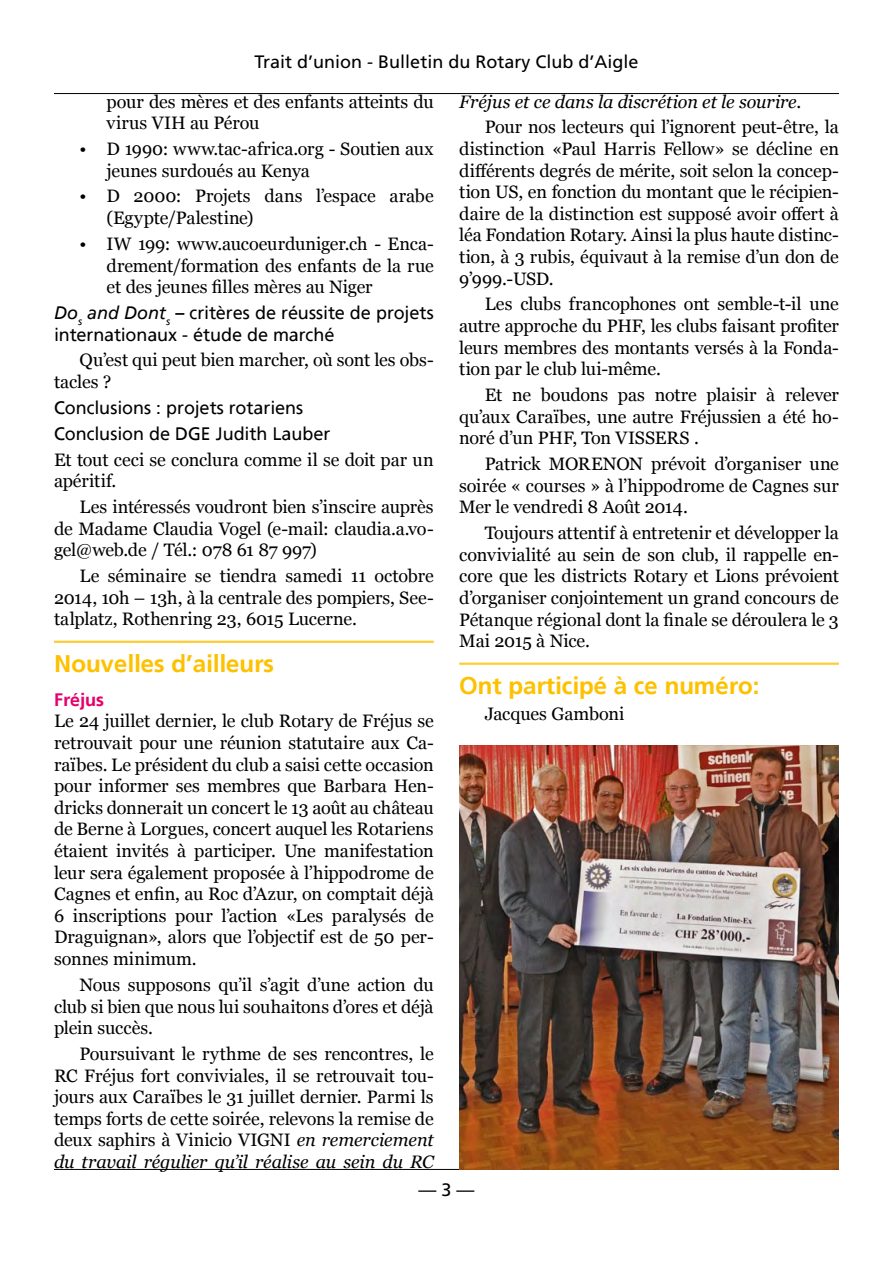
<style>
.page{position:relative;width:893px;height:1263px;background:#fff}
.page>*{position:absolute;margin:0;border:0;box-sizing:border-box;transform-origin:0 0}
.t1{font:700 24px "Frutiger Linotype";color:#fdc100}
.t2{font:18px/21.6px "Georgia";letter-spacing:-.005em;color:#000;text-align:justify}
.t3{font:18px/21.6px "Frutiger Linotype";letter-spacing:-.005em;color:#000}
.t4{font:18px "Frutiger LT Std";color:#000}
.t5{font:700 18px "Frutiger Linotype";color:#e6006c}
.s1{font-style:italic}
</style>
<div class="page">
<hr style="left:54px;top:93px;width:785px;height:1px;background:#000">
<hr style="left:54px;top:1169px;width:785px;height:1px;background:#000">
<hr style="left:54px;top:641px;width:380px;height:1px;background:#fdc100">
<hr style="left:54px;top:642px;width:380px;height:1px;background:#fdc100">
<hr style="left:459px;top:663px;width:380px;height:1px;background:#fdc100">
<hr style="left:459px;top:664px;width:380px;height:1px;background:#fdc100">
<img style="left:459px;top:746px;width:380px;height:423px">
<p class="t4" style="left:255px;top:51px;width:385px">Trait d’union - Bulletin du Rotary Club d’Aigle</p>
<p class="t2" style="left:107px;top:91px;width:329px">pour des mères et des enfants atteints du virus VIH au Pérou</p>
<p class="t2" style="left:107px;top:138px;width:329px;text-indent:-27px">• D 1990: www.tac-africa.org - Soutien aux jeunes surdoués au Kenya</p>
<p class="t2" style="left:107px;top:186px;width:329px;text-indent:-27px">• D 2000: Projets dans l’espace arabe (Egypte/Palestine)</p>
<p class="t2" style="left:107px;top:233px;width:329px;text-indent:-27px">• IW 199: www.aucoeurduniger.ch - Enca&shy;drement/formation des enfants de la rue et des jeunes filles mères au Niger</p>
<p class="t3" style="left:54px;top:302px;width:381px"><span class="s1">Do</span><sub>s</sub> <span class="s1">and Dont</span><sub>s</sub> – critères de réussite de projets internationaux - étude de marché</p>
<p class="t2" style="left:54px;top:350px;width:381px;text-indent:26px">Qu’est qui peut bien marcher, où sont les obs&shy;tacles ?</p>
<p class="t3" style="left:54px;top:395px;width:278px;line-height:25.8px">Conclusions : projets rotariens<br>Conclusion de DGE Judith Lauber</p>
<p class="t2" style="left:54px;top:449px;width:381px">Et tout ceci se conclura comme il se doit par un apéritif.</p>
<p class="t2" style="left:54px;top:496px;width:381px;text-indent:26px">Les intéressés voudront bien s’inscire auprès de Madame Claudia Vogel (e-mail: claudia.a.vo&shy;gel@web.de / Tél.: 078 61 87 997)</p>
<p class="t2" style="left:54px;top:565px;width:381px;text-indent:26px">Le séminaire se tiendra samedi 11 octobre 2014, 10h – 13h, à la centrale des pompiers, See&shy;talplatz, Rothenring 23, 6015 Lucerne.</p>
<h1 class="t1" style="left:54px;top:649px;width:222px">Nouvelles d’ailleurs</h1>
<p class="t5" style="left:54px;top:689px;width:52px">Fréjus</p>
<p class="t2" style="left:54px;top:711px;width:381px">Le 24 juillet dernier, le club Rotary de Fréjus se retrouvait pour une réunion statutaire aux Ca&shy;raïbes. Le président du club a saisi cette occasion pour informer ses membres que Barbara Hen&shy;dricks donnerait un concert le 13 août au château de Berne à Lorgues, concert auquel les Rotariens étaient invités à participer. Une manifestation leur sera également proposée à l’hippodrome de Cagnes et enfin, au Roc d’Azur, on comptait déjà 6 inscriptions pour l’action «Les paralysés de Draguignan», alors que l’objectif est de 50 per&shy;sonnes minimum.</p>
<p class="t2" style="left:54px;top:974px;width:381px;text-indent:26px">Nous supposons qu’il s’agit d’une action du club si bien que nous lui souhaitons d’ores et déjà plein succès.</p>
<p class="t2" style="left:54px;top:1043px;width:381px;text-indent:26px">Poursuivant le rythme de ses rencontres, le RC Fréjus fort conviviales, il se retrouvait tou&shy;jours aux Caraïbes le 31 juillet dernier. Parmi ls temps forts de cette soirée, relevons la remise de deux saphirs à Vinicio VIGNI <span class="s1">en remerciement du travail régulier qu’il réalise au sein du RC</span></p>
<p class="t2" style="left:485px;top:89px;width:356px;line-height:25.8px;text-indent:-26px"><span class="s1">Fréjus et ce dans la discrétion et le sourire</span>.<br>Pour nos lecteurs qui l’ignorent peut-être, la</p>
<p class="t2" style="left:459px;top:138px;width:381px">distinction «Paul Harris Fellow» se décline en différents degrés de mérite, soit selon la concep&shy;tion US, en fonction du montant que le récipien&shy;daire de la distinction est supposé avoir offert à léa Fondation Rotary. Ainsi la plus haute distinc&shy;tion, à 3 rubis, équivaut à la remise d’un don de 9’999.-USD.</p>
<p class="t2" style="left:459px;top:294px;width:381px;text-indent:26px">Les clubs francophones ont semble-t-il une autre approche du PHF, les clubs faisant profiter leurs membres des montants versés à la Fonda&shy;tion par le club lui-même.</p>
<p class="t2" style="left:459px;top:384px;width:381px;text-indent:26px">Et ne boudons pas notre plaisir à relever qu’aux Caraïbes, une autre Fréjussien a été ho&shy;noré d’un PHF, Ton VISSERS .</p>
<p class="t2" style="left:459px;top:454px;width:381px;text-indent:26px">Patrick MORENON prévoit d’organiser une soirée « courses » à l’hippodrome de Cagnes sur Mer le vendredi 8 Août 2014.</p>
<p class="t2" style="left:459px;top:523px;width:381px;text-indent:26px">Toujours attentif à entretenir et développer la convivialité au sein de son club, il rappelle en&shy;core que les districts Rotary et Lions prévoient d’organiser conjointement un grand concours de Pétanque régional dont la finale se déroulera le 3<br>Mai 2015 à Nice.</p>
<h1 class="t1" style="left:459px;top:671px;width:302px">Ont participé à ce numéro:</h1>
<p class="t2" style="left:485px;top:703px;width:141px">Jacques Gamboni</p>
<p class="t4" style="left:418px;top:1179px;width:58px">— 3 —</p>
</div>
